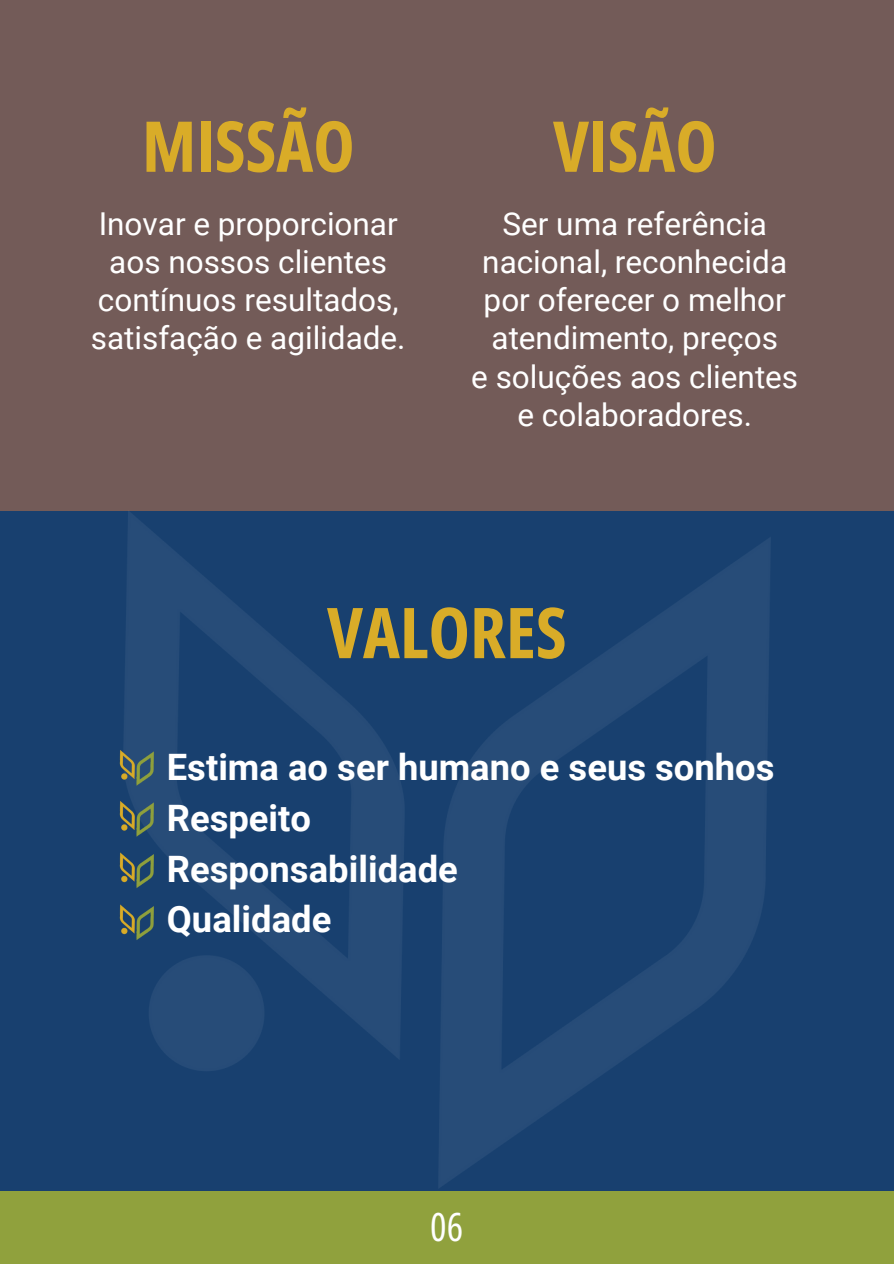
<style>
.page{position:relative;width:894px;height:1264px;background:#fff}
.page>*{position:absolute;margin:0;border:0;box-sizing:border-box;transform-origin:0 0}
.t1{font:700 70.2px "Open Sans Condensed";color:#d9ac28}
.t2{font:38.85px "Open Sans Condensed";color:#fff}
.t3{font:700 36.45px/50.7px "Roboto";color:#fff}
.t4{font:31.5px/38.2px "Roboto";color:#fff;text-align:center}
</style>
<div class="page">
<div style="left:0;top:0;width:893px;height:1263px;background:#735b58"></div>
<div style="left:0;top:511px;width:893px;height:715px;background:#18406f"></div>
<img style="left:124px;top:511px;width:646px;height:677px">
<div style="left:0;top:1190px;width:893px;height:73px;background:#90a13d"></div>
<img style="left:119px;top:748px;width:36px;height:39px">
<img style="left:119px;top:799px;width:36px;height:39px">
<img style="left:119px;top:850px;width:36px;height:40px">
<img style="left:119px;top:902px;width:36px;height:40px">
<h1 class="t1" style="left:142px;top:97px;width:214px">MISSÃO</h1>
<p class="t1" style="left:553px;top:97px;width:165px">VISÃO</p>
<p class="t4" style="left:482px;top:205px;width:306px">Ser uma referência nacional, reconhecida por oferecer o melhor atendimento, preços</p>
<p class="t4" style="left:471px;top:358px;width:328px">e soluções aos clientes e colaboradores.</p>
<p class="t4" style="left:91px;top:205px;width:316px">Inovar e proporcionar aos nossos clientes contínuos resultados, satisfação e agilidade.</p>
<h1 class="t1" style="left:327px;top:583px;width:241px">VALORES</h1>
<p class="t3" style="left:167px;top:742px;width:609px">Estima ao ser humano e seus sonhos<br>Respeito<br>Responsabilidade<br>Qualidade</p>
<h1 class="t2" style="left:430px;top:1199px;width:34px">06</h1>
</div>
